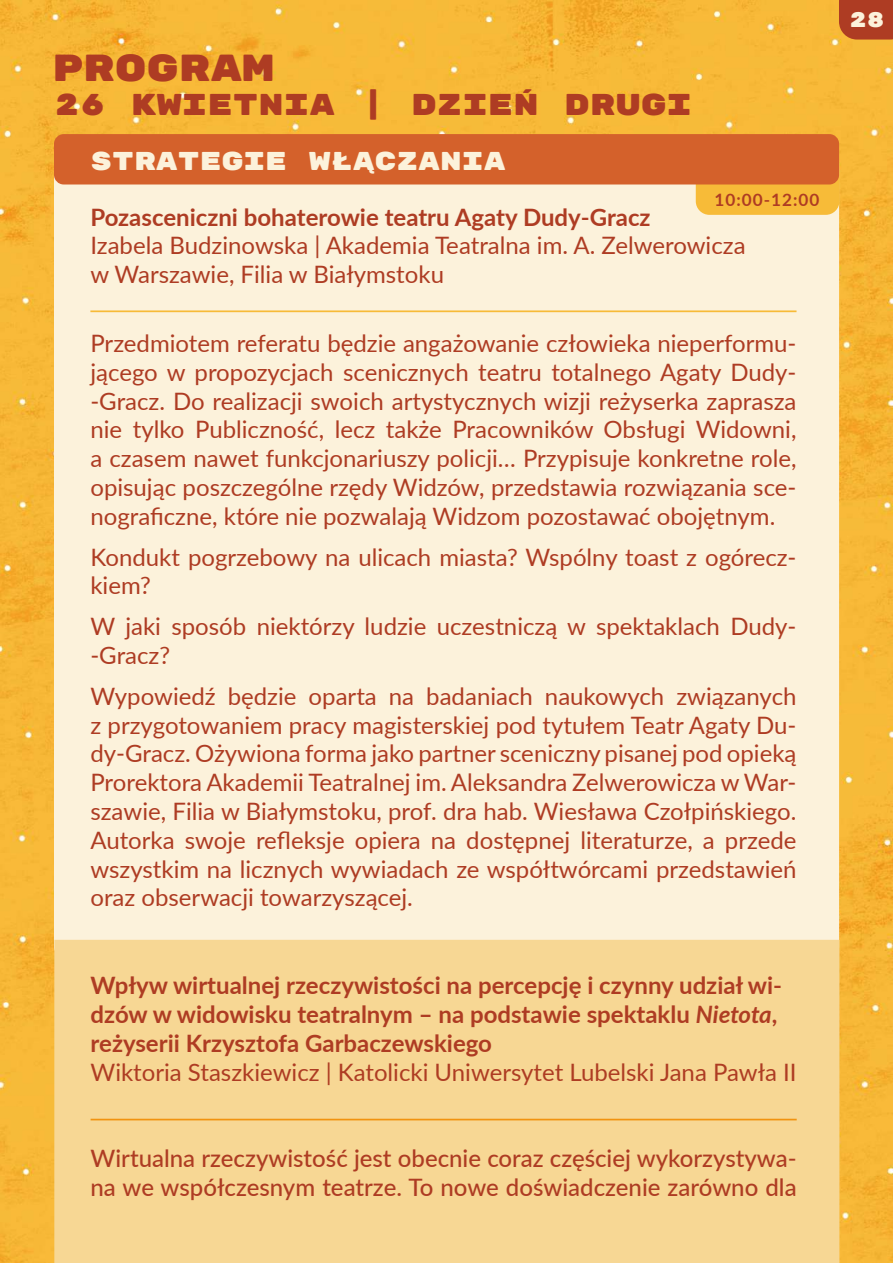
<style>
.page{position:relative;width:893px;height:1263px;background:#fff}
.page>*{position:absolute;margin:0;border:0;box-sizing:border-box;transform-origin:0 0}
.t1{font:37.5px "Rubik Mono One";color:#ae3c23}
.t2{font:30px "Rubik Mono One";color:#ae3c23}
.t3{font:25.65px "Rubik Mono One";color:#fcf2db}
.t4{font:24px/28.8px "Lato";color:#ae3c23}
.t5{font:700 24px/28.8px "Lato";color:#ae3c23}
.t6{font:500 24px/28.8px "Lato";color:#ae3c23}
.t7{font:21px "Rubik Mono One";color:#fcf2db}
.t8{font:700 17.1px "Lato";letter-spacing:.06em;color:#ae3c23}
.s1{font-style:italic}
</style>
<div class="page">
<img style="left:0;top:0;width:893px;height:1263px">
<hr style="left:90px;top:107px;width:713px;height:2px;background:#f7bb38">
<div style="left:54px;top:154px;width:785px;height:802px;background:#fcf2db;border-radius:10px"></div>
<hr style="left:90px;top:310px;width:706px;height:2px;background:#f7bb38">
<div style="left:696px;top:164px;width:143px;height:51px;background:#f7bb38;border-radius:14px"></div>
<div style="left:54px;top:134px;width:785px;height:50px;background:#d4612b;border-radius:10px"></div>
<div style="left:54px;top:940px;width:785px;height:323px;background:#f7d794"></div>
<hr style="left:91px;top:1119px;width:706px;height:1px;background:#f19310">
<div style="left:839px;top:0;width:54px;height:40px;background:#ae3c23"></div>
<h1 class="t1" style="left:51px;top:49px;width:225px">PROGRAM</h1>
<p class="t2" style="left:54px;top:89px;width:639px">26 KWIETNIA | DZIEŃ DRUGI</p>
<p class="t3" style="left:90px;top:148px;width:417px">STRATEGIE WŁĄCZANIA</p>
<p class="t8" style="left:714px;top:187px;width:107px">10:00-12:00</p>
<p class="t5" style="left:90px;top:201px;width:562px">Pozasceniczni bohaterowie teatru Agaty Dudy-Gracz</p>
<p class="t4" style="left:90px;top:230px;width:657px">Izabela Budzinowska | Akademia Teatralna im. A. Zelwerowicza w Warszawie, Filia w Białymstoku</p>
<p class="t4" style="left:90px;top:328px;width:708px;text-align:justify">Przedmiotem referatu będzie angażowanie człowieka nieperformu&shy;jącego w propozycjach scenicznych teatru totalnego Agaty Dudy--Gracz. Do realizacji swoich artystycznych wizji reżyserka zaprasza nie tylko Publiczność, lecz także Pracowników Obsługi Widowni, a czasem nawet funkcjonariuszy policji… Przypisuje konkretne role, opisując poszczególne rzędy Widzów, przedstawia rozwiązania sce&shy;nograficzne, które nie pozwalają Widzom pozostawać obojętnym.</p>
<p class="t4" style="left:90px;top:541px;width:708px">Kondukt pogrzebowy na ulicach miasta? Wspólny toast z ogórecz&shy;kiem?</p>
<p class="t4" style="left:90px;top:611px;width:708px">W jaki sposób niektórzy ludzie uczestniczą w spektaklach Dudy--Gracz?</p>
<p class="t4" style="left:90px;top:681px;width:708px;text-align:justify">Wypowiedź będzie oparta na badaniach naukowych związanych z przygotowaniem pracy magisterskiej pod tytułem Teatr Agaty Du&shy;dy-Gracz. Ożywiona forma jako partner sceniczny pisanej pod opieką Prorektora Akademii Teatralnej im. Aleksandra Zelwerowicza w War&shy;szawie, Filia w Białymstoku, prof. dra hab. Wiesława Czołpińskiego.<br>Autorka swoje refleksje opiera na dostępnej literaturze, a przede wszystkim na licznych wywiadach ze współtwórcami przedstawień oraz obserwacji towarzyszącej.</p>
<p class="t5" style="left:91px;top:970px;width:693px">Wpływ wirtualnej rzeczywistości na percepcję i czynny udział wi&shy;dzów w widowisku teatralnym – na podstawie spektaklu <span class="s1">Nietota</span>, reżyserii Krzysztofa Garbaczewskiego</p>
<p class="t4" style="left:91px;top:1056px;width:708px">Wiktoria Staszkiewicz | Katolicki Uniwersytet Lubelski Jana Pawła II</p>
<p class="t6" style="left:91px;top:1143px;width:708px">Wirtualna rzeczywistość jest obecnie coraz częściej wykorzystywa&shy;na we współczesnym teatrze. To nowe doświadczenie zarówno dla</p>
<p class="t7" style="left:849px;top:9px;width:37px">28</p>
</div>
